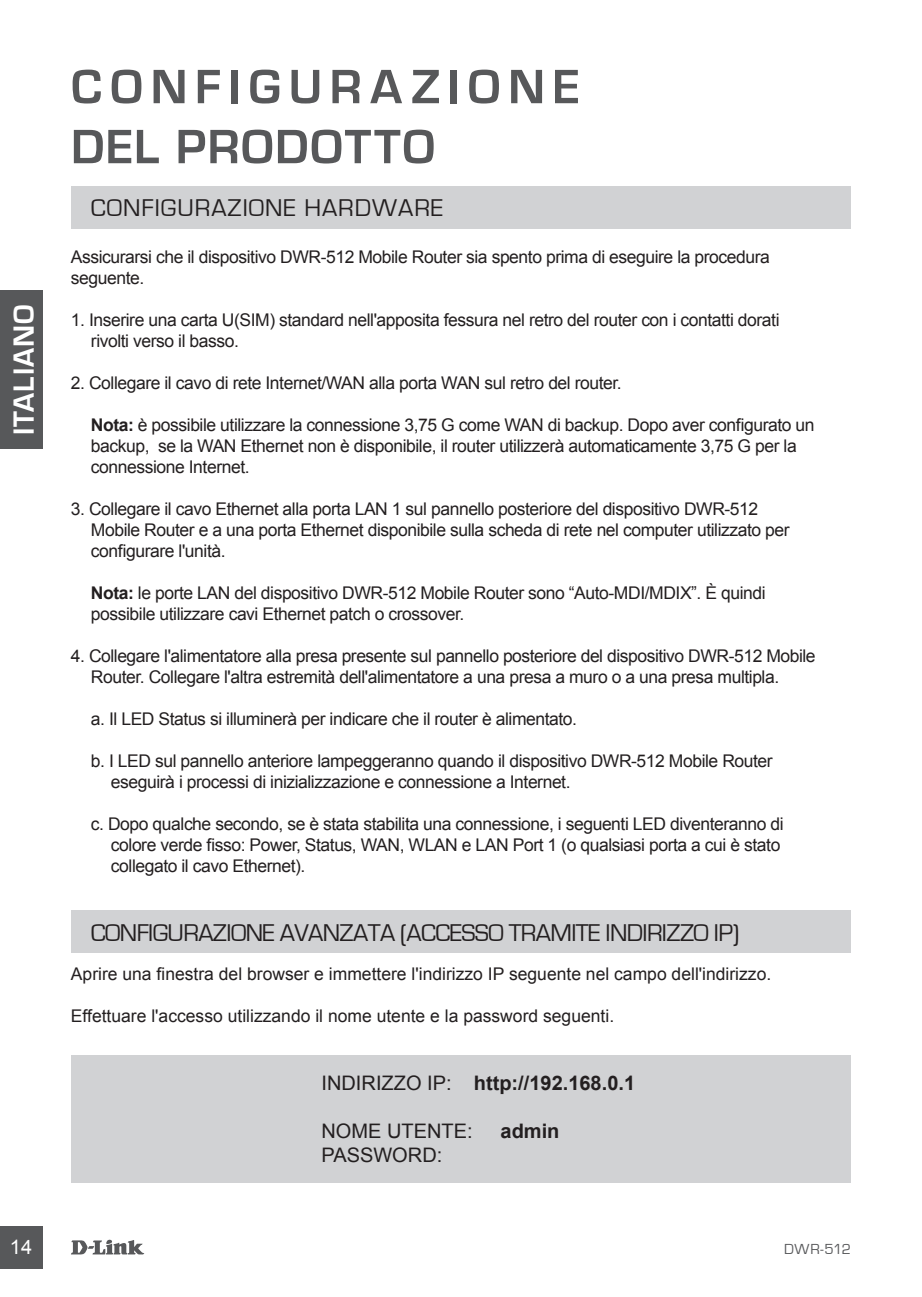
<style>
.page{position:relative;width:922px;height:1297px;background:#fff}
.page>*{position:absolute;margin:0;border:0;box-sizing:border-box;transform-origin:0 0}
.t1{font:700 50px/60px "Eurostile";letter-spacing:.15em;color:#57585a}
.t2{font:700 30px "Eurostile";letter-spacing:.035em;color:#fff}
.t3{font:25px "Eurostile";letter-spacing:-.025em;color:#231f20}
.t4{font:25px "Eurostile";letter-spacing:.04em;color:#231f20}
.t5{font:700 20px "Arial";color:#231f20}
.t6{font:20px "Arial";color:#231f20}
.t7{font:20px "Arial";color:#fff}
.t8{font:17.5px/21px "Arial";letter-spacing:-.025em;color:#231f20}
.t9{font:17.5px "Arial";color:#231f20}
.t10{font:15px "Eurostile";letter-spacing:.005em;color:#57585a}
.s1{font-weight:700}
.s2{font-weight:400}
</style>
<div class="page">
<svg style="left:71px;top:1239px;width:73px;height:15px"></svg>
<div style="left:0;top:1226px;width:43px;height:43px;background:#57585a"></div>
<div style="left:0;top:290px;width:43px;height:159px;background:#57585a"></div>
<div style="left:71px;top:187px;width:779px;height:42px;background:#d1d2d4"></div>
<div style="left:71px;top:910px;width:779px;height:43px;background:#d1d2d4"></div>
<div style="left:71px;top:1055px;width:779px;height:128px;background:#d1d2d4"></div>
<h2 class="t2" style="left:7px;top:435px;width:132px;rotate:-90deg">ITALIANO</h2>
<h1 class="t1" style="left:71px;top:58px;width:510px">CONFIGURAZIONE<br>DEL PRODOTTO</h1>
<h3 class="t4" style="left:91px;top:194px;width:354px">CONFIGURAZIONE HARDWARE</h3>
<p class="t8" style="left:71px;top:247px;width:700px">Assicurarsi che il dispositivo DWR-512 Mobile Router sia spento prima di eseguire la procedura seguente.</p>
<p class="t8" style="left:91px;top:310px;width:690px;text-indent:-20px">1. Inserire una carta U(SIM) standard nell'apposita fessura nel retro del router con i contatti dorati rivolti verso il basso.</p>
<p class="t8" style="left:71px;top:373px;width:552px">2. Collegare il cavo di rete Internet/WAN alla porta WAN sul retro del router.</p>
<p class="t8" style="left:91px;top:415px;width:725px"><span class="s1">Nota:</span> è possibile utilizzare la connessione 3,75 G come WAN di backup. Dopo aver configurato un backup, se la WAN Ethernet non è disponibile, il router utilizzerà automaticamente 3,75 G per la connessione Internet.</p>
<p class="t8" style="left:91px;top:499px;width:700px;text-indent:-20px">3. Collegare il cavo Ethernet alla porta LAN 1 sul pannello posteriore del dispositivo DWR-512<br>Mobile Router e a una porta Ethernet disponibile sulla scheda di rete nel computer utilizzato per configurare l'unità.</p>
<p class="t8" style="left:91px;top:583px;width:676px"><span class="s1">Nota:</span> le porte LAN del dispositivo DWR-512 Mobile Router sono “Auto-MDI/MDIX”. È quindi possibile utilizzare cavi Ethernet patch o crossover.</p>
<p class="t8" style="left:91px;top:646px;width:726px;text-indent:-20px">4. Collegare l'alimentatore alla presa presente sul pannello posteriore del dispositivo DWR-512 Mobile<br>Router. Collegare l'altra estremità dell'alimentatore a una presa a muro o a una presa multipla.</p>
<p class="t8" style="left:91px;top:709px;width:487px">a. Il LED Status si illuminerà per indicare che il router è alimentato.</p>
<p class="t8" style="left:111px;top:751px;width:663px;text-indent:-20px">b. I LED sul pannello anteriore lampeggeranno quando il dispositivo DWR-512 Mobile Router eseguirà i processi di inizializzazione e connessione a Internet.</p>
<p class="t8" style="left:111px;top:814px;width:674px;text-indent:-20px">c. Dopo qualche secondo, se è stata stabilita una connessione, i seguenti LED diventeranno di colore verde fisso: Power, Status, WAN, WLAN e LAN Port 1 (o qualsiasi porta a cui è stato collegato il cavo Ethernet).</p>
<h3 class="t3" style="left:91px;top:919px;width:650px">CONFIGURAZIONE AVANZATA (ACCESSO TRAMITE INDIRIZZO IP)</h3>
<p class="t9" style="left:71px;top:962px;width:701px">Aprire una finestra del browser e immettere l'indirizzo IP seguente nel campo dell'indirizzo.</p>
<p class="t9" style="left:71px;top:1004px;width:544px">Effettuare l'accesso utilizzando il nome utente e la password seguenti.</p>
<p class="t5" style="left:321px;top:1069px;width:315px"><span class="s2">INDIRIZZO IP:</span> http://192.168.0.1</p>
<p class="t6" style="left:321px;top:1117px;width:153px">NOME UTENTE:</p>
<p class="t5" style="left:500px;top:1117px;width:60px">admin</p>
<p class="t6" style="left:321px;top:1141px;width:122px">PASSWORD:</p>
<p class="t7" style="left:10px;top:1234px;width:24px">14</p>
<p class="t10" style="left:784px;top:1241px;width:68px">DWR-512</p>
</div>
